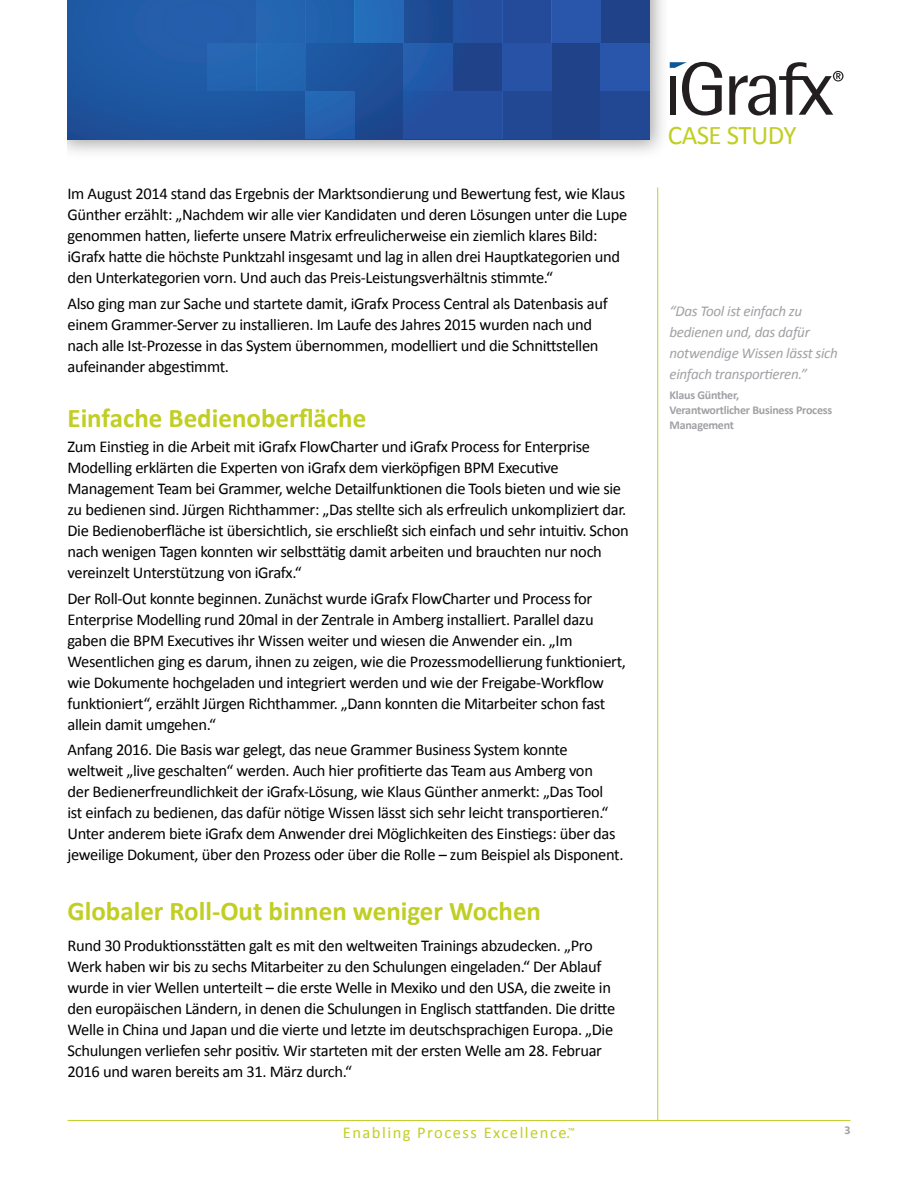
<style>
.page{position:relative;width:918px;height:1188px;background:#fff}
.page>*{position:absolute;margin:0;border:0;box-sizing:border-box;transform-origin:0 0}
.t1{font:700 27px "Calibri";color:#c1ce23}
.t2{font:27px "Calibri";letter-spacing:-.02em;color:#c1ce23}
.t3{font:16.5px/21px "Calibri";letter-spacing:-.02em;color:#000}
.t4{font:16.5px "Calibri";letter-spacing:.09em;color:#c1ce23}
.t5{font:italic 15px/21px "Calibri";letter-spacing:-.02em;color:#a1a1a5}
.t6{font:700 12px/15px "Calibri";letter-spacing:-.02em;color:#a1a1a5}
</style>
<div class="page">
<hr style="left:68px;top:1120px;width:782px;height:1px;background:#c1ce23">
<hr style="left:657px;top:188px;width:1px;height:932px;background:#c1ce23">
<svg style="left:670px;top:62px;width:52px;height:54px"></svg>
<svg style="left:729px;top:62px;width:115px;height:54px"></svg>
<img style="left:68px;top:0;width:594px;height:152px">
<svg style="left:68px;top:0;width:582px;height:139px;background:#1f519b"></svg>
<div style="left:552px;top:0;width:49px;height:43px;background:#2955ab"></div>
<div style="left:601px;top:43px;width:49px;height:48px;background:#2955ab"></div>
<div style="left:601px;top:91px;width:49px;height:48px;background:#234893"></div>
<div style="left:207px;top:43px;width:49px;height:48px;background:#2365b1"></div>
<div style="left:453px;top:0;width:49px;height:43px;background:#264e9f"></div>
<div style="left:502px;top:43px;width:50px;height:48px;background:#2752a5"></div>
<div style="left:502px;top:91px;width:50px;height:48px;background:#234893"></div>
<div style="left:256px;top:43px;width:49px;height:48px;background:#2367b4"></div>
<div style="left:502px;top:0;width:50px;height:43px;background:#244b99"></div>
<div style="left:305px;top:0;width:50px;height:43px;background:#2061ac"></div>
<div style="left:404px;top:91px;width:49px;height:48px;background:#264e9f"></div>
<div style="left:256px;top:0;width:49px;height:43px;background:#2365b1"></div>
<div style="left:305px;top:91px;width:50px;height:48px;background:#2562b0"></div>
<div style="left:404px;top:43px;width:49px;height:48px;background:#2259aa"></div>
<div style="left:453px;top:91px;width:49px;height:48px;background:#264e9f"></div>
<div style="left:355px;top:0;width:49px;height:43px;background:#256bb9"></div>
<p class="t3" style="left:68px;top:183px;width:561px">Im August 2014 stand das Ergebnis der Marktsondierung und Bewertung fest, wie Klaus Günther erzählt: „Nachdem wir alle vier Kandidaten und deren Lösungen unter die Lupe genommen hatten, lieferte unsere Matrix erfreulicherweise ein ziemlich klares Bild: iGrafx hatte die höchste Punktzahl insgesamt und lag in allen drei Hauptkategorien und den Unterkategorien vorn. Und auch das Preis-Leistungsverhältnis stimmte.“</p>
<p class="t3" style="left:68px;top:293px;width:542px">Also ging man zur Sache und startete damit, iGrafx Process Central als Datenbasis auf einem Grammer-Server zu installieren. Im Laufe des Jahres 2015 wurden nach und nach alle Ist-Prozesse in das System übernommen, modelliert und die Schnittstellen aufeinander abgestimmt.</p>
<h1 class="t1" style="left:68px;top:401px;width:300px">Einfache Bedienoberfläche</h1>
<p class="t3" style="left:68px;top:436px;width:563px">Zum Einstieg in die Arbeit mit iGrafx FlowCharter und iGrafx Process for Enterprise Modelling erklärten die Experten von iGrafx dem vierköpfigen BPM Executive Management Team bei Grammer, welche Detailfunktionen die Tools bieten und wie sie zu bedienen sind. Jürgen Richthammer: „Das stellte sich als erfreulich unkompliziert dar.<br>Die Bedienoberfläche ist übersichtlich, sie erschließt sich einfach und sehr intuitiv. Schon nach wenigen Tagen konnten wir selbsttätig damit arbeiten und brauchten nur noch vereinzelt Unterstützung von iGrafx.“</p>
<p class="t3" style="left:68px;top:588px;width:560px">Der Roll-Out konnte beginnen. Zunächst wurde iGrafx FlowCharter und Process for Enterprise Modelling rund 20mal in der Zentrale in Amberg installiert. Parallel dazu gaben die BPM Executives ihr Wissen weiter und wiesen die Anwender ein. „Im Wesentlichen ging es darum, ihnen zu zeigen, wie die Prozessmodellierung funktioniert, wie Dokumente hochgeladen und integriert werden und wie der Freigabe-Workflow funktioniert“, erzählt Jürgen Richthammer. „Dann konnten die Mitarbeiter schon fast allein damit umgehen.“</p>
<p class="t3" style="left:68px;top:739px;width:558px">Anfang 2016. Die Basis war gelegt, das neue Grammer Business System konnte weltweit „live geschalten“ werden. Auch hier profitierte das Team aus Amberg von<br>der Bedienerfreundlichkeit der iGrafx-Lösung, wie Klaus Günther anmerkt: „Das Tool<br>ist einfach zu bedienen, das dafür nötige Wissen lässt sich sehr leicht transportieren.“ Unter anderem biete iGrafx dem Anwender drei Möglichkeiten des Einstiegs: über das jeweilige Dokument, über den Prozess oder über die Rolle – zum Beispiel als Disponent.</p>
<h1 class="t1" style="left:68px;top:893px;width:475px">Globaler Roll-Out binnen weniger Wochen</h1>
<p class="t3" style="left:68px;top:935px;width:549px">Rund 30 Produktionsstätten galt es mit den weltweiten Trainings abzudecken. „Pro Werk haben wir bis zu sechs Mitarbeiter zu den Schulungen eingeladen.“ Der Ablauf wurde in vier Wellen unterteilt – die erste Welle in Mexiko und den USA, die zweite in den europäischen Ländern, in denen die Schulungen in Englisch stattfanden. Die dritte Welle in China und Japan und die vierte und letzte im deutschsprachigen Europa. „Die Schulungen verliefen sehr positiv. Wir starteten mit der ersten Welle am 28. Februar 2016 und waren bereits am 31. März durch.“</p>
<p class="t4" style="left:343px;top:1122px;width:234px">Enabling Process Excellence.<sup>™</sup></p>
<h1 class="t2" style="left:668px;top:118px;width:130px">CASE STUDY</h1>
<p class="t5" style="left:670px;top:300px;width:170px">“Das Tool ist einfach zu bedienen und, das dafür notwendige Wissen lässt sich einfach transportieren.”</p>
<p class="t6" style="left:670px;top:387px;width:164px">Klaus Günther,<br>Verantwortlicher Business Process<br>Management</p>
<p class="t6" style="left:844px;top:1123px;width:8px">3</p>
</div>
